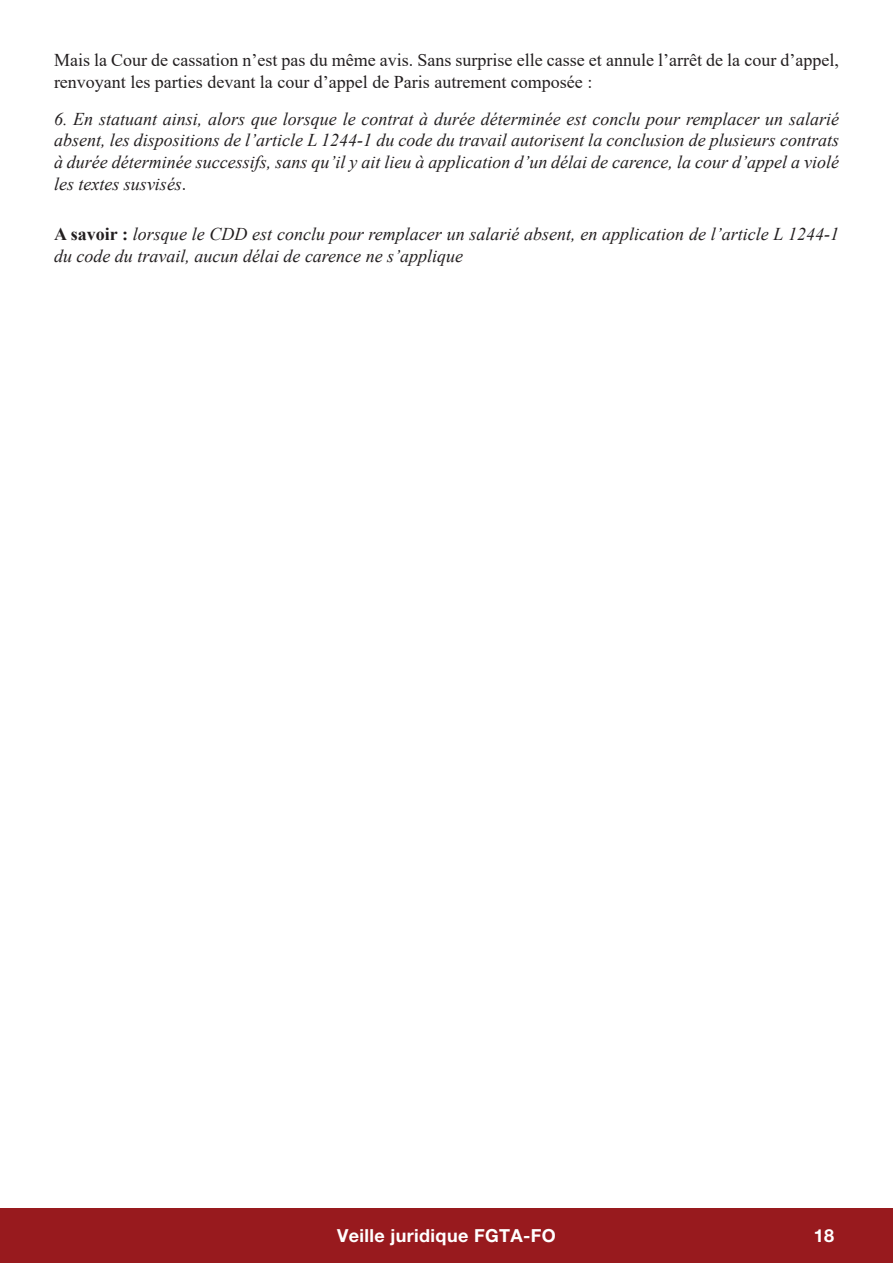
<style>
.page{position:relative;width:893px;height:1263px;background:#fff}
.page>*{position:absolute;margin:0;border:0;box-sizing:border-box;transform-origin:0 0}
.Normal__Web{font:italic 18px/21.6px "Times New Roman";color:#231f20;text-align:justify}
.Normal__Web-2{font:18px/21.6px "Times New Roman";color:#231f20}
.t1{font:700 18px "Helvetica Neue LT Pro";letter-spacing:.02em;color:#fff}
.s1{font-style:normal}
.s2{font-weight:700;font-style:normal}
</style>
<div class="page">
<div style="left:0;top:1209px;width:893px;height:54px;background:#981a1e"></div>
<p class="Normal__Web-2" style="left:54px;top:49px;width:786px">Mais la Cour de cassation n’est pas du même avis. Sans surprise elle casse et annule l’arrêt de la cour d’appel, renvoyant les parties devant la cour d’appel de Paris autrement composée :</p>
<p class="Normal__Web" style="left:54px;top:107px;width:786px">6. En statuant ainsi, alors que lorsque le contrat à durée déterminée est conclu pour remplacer un salarié absent, les dispositions de l’article L 1244-1 du code du travail autorisent la conclusion de plusieurs contrats à durée déterminée successifs, sans qu’il y ait lieu à application d’un délai de carence, la cour d’appel a violé les textes susvisés<span class="s1">.</span></p>
<p class="Normal__Web" style="left:54px;top:223px;width:786px"><span class="s2">A savoir :</span> lorsque le CDD est conclu pour remplacer un salarié absent, en application de l’article L 1244-1 du code du travail, aucun délai de carence ne s’applique</p>
<p class="t1" style="left:337px;top:1225px;width:220px">Veille juridique FGTA-FO</p>
<p class="t1" style="left:814px;top:1225px;width:22px">18</p>
</div>
